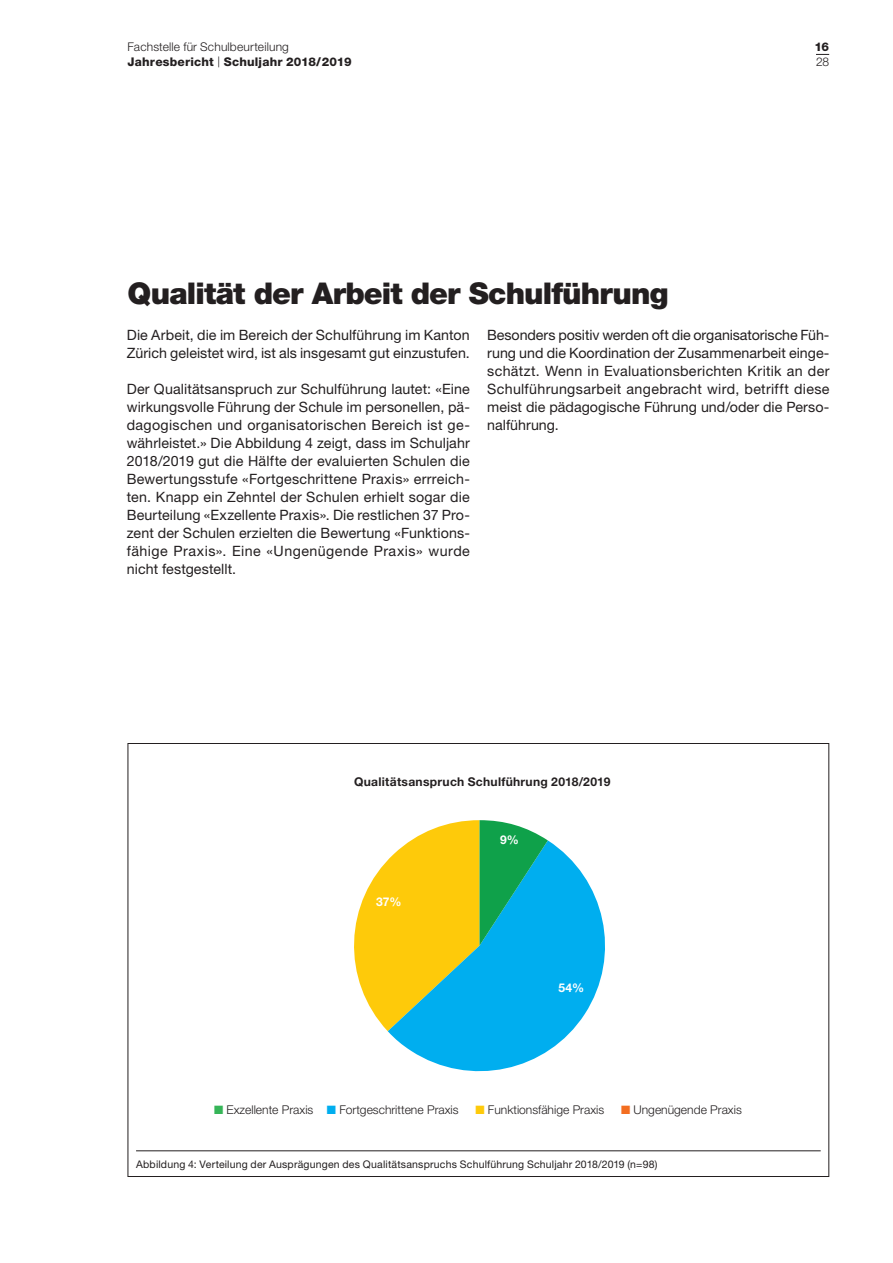
<style>
.page{position:relative;width:893px;height:1263px;background:#fff}
.page>*{position:absolute;margin:0;border:0;box-sizing:border-box;transform-origin:0 0}
.t1{font:900 30px "Helvetica Neue LT Std";letter-spacing:-.03em;color:#231f20}
.t2{font:14.25px/18px "Helvetica Neue LT Std";letter-spacing:.005em;color:#231f20;text-align:justify}
.t3{font:300 12.15px "Helvetica Neue LT Std";color:#231f20}
.t4{font:700 12.15px "Helvetica Neue LT Std";letter-spacing:.025em;color:#231f20}
.t5{font:700 12.15px "Helvetica Neue LT Std";color:#fff}
.t6{font:800 12px/15px "Helvetica Neue LT Std";letter-spacing:.015em;color:#231f20}
.t7{font:300 12px "Helvetica Neue LT Std";color:#231f20}
.t8{font:10.5px "Helvetica Neue LT Std";letter-spacing:.02em;color:#231f20}
.s1{font-weight:300}
.s2{font-weight:300;font-size:10.8px}
.s3{color:#36b558}
.s4{color:#00aeef}
.s5{color:#feca0a}
.s6{color:#f36e21}
</style>
<div class="page">
<svg style="left:388px;top:840px;width:217px;height:232px;fill:#00aeef"></svg>
<svg style="left:354px;top:820px;width:194px;height:211px;background:#91c278"></svg>
<hr style="left:136px;top:1150px;width:685px;height:1px;background:#231f20">
<svg style="left:816px;top:54px;width:13px;height:1px"></svg>
<p class="t6" style="left:128px;top:39px;width:225px"><span class="s1">Fachstelle für Schulbeurteilung<br></span>Jahresbericht <span class="s2">|</span> Schuljahr 2018/2019</p>
<p class="t6" style="left:814px;top:39px;width:16px">16</p>
<p class="t7" style="left:816px;top:54px;width:15px">28</p>
<h1 class="t1" style="left:128px;top:275px;width:543px">Qualität der Arbeit der Schulführung</h1>
<p class="t2" style="left:127px;top:326px;width:344px">Die Arbeit, die im Bereich der Schulführung im Kanton<br>Zürich geleistet wird, ist als insgesamt gut einzustufen.</p>
<p class="t2" style="left:127px;top:380px;width:345px">Der Qualitätsanspruch zur Schulführung lautet: «Eine wirkungsvolle Führung der Schule im personellen, pä&shy;dagogischen und organisatorischen Bereich ist ge&shy;währleistet.» Die Abbildung 4 zeigt, dass im Schuljahr 2018/2019 gut die Hälfte der evaluierten Schulen die Bewertungsstufe «Fortgeschrittene Praxis» errreich&shy;ten. Knapp ein Zehntel der Schulen erhielt sogar die Beurteilung «Exzellente Praxis». Die restlichen 37 Pro&shy;zent der Schulen erzielten die Bewertung «Funktions&shy;fähige Praxis». Eine «Ungenügende Praxis» wurde nicht festgestellt.</p>
<p class="t2" style="left:487px;top:326px;width:344px">Besonders positiv werden oft die organisatorische Füh&shy;rung und die Koordination der Zusammenarbeit einge&shy;schätzt. Wenn in Evaluationsberichten Kritik an der Schulführungsarbeit angebracht wird, betrifft diese meist die pädagogische Führung und/oder die Perso&shy;nalführung.</p>
<p class="t4" style="left:354px;top:774px;width:258px">Qualitätsanspruch Schulführung 2018/2019</p>
<p class="t5" style="left:376px;top:894px;width:27px">37%</p>
<p class="t5" style="left:500px;top:832px;width:20px">9%</p>
<p class="t5" style="left:558px;top:980px;width:27px">54%</p>
<p class="t3" style="left:214px;top:1102px;width:246px"><span class="s3">■</span> Exzellente Praxis <span class="s4">■</span> Fortgeschrittene Praxis</p>
<p class="t3" style="left:475px;top:1102px;width:130px"><span class="s5">■</span> Funktionsfähige Praxis</p>
<p class="t3" style="left:621px;top:1102px;width:122px"><span class="s6">■</span> Ungenügende Praxis</p>
<p class="t8" style="left:136px;top:1158px;width:523px">Abbildung 4: Verteilung der Ausprägungen des Qualitätsanspruchs Schulführung Schuljahr 2018/2019 (n=98)</p>
</div>
